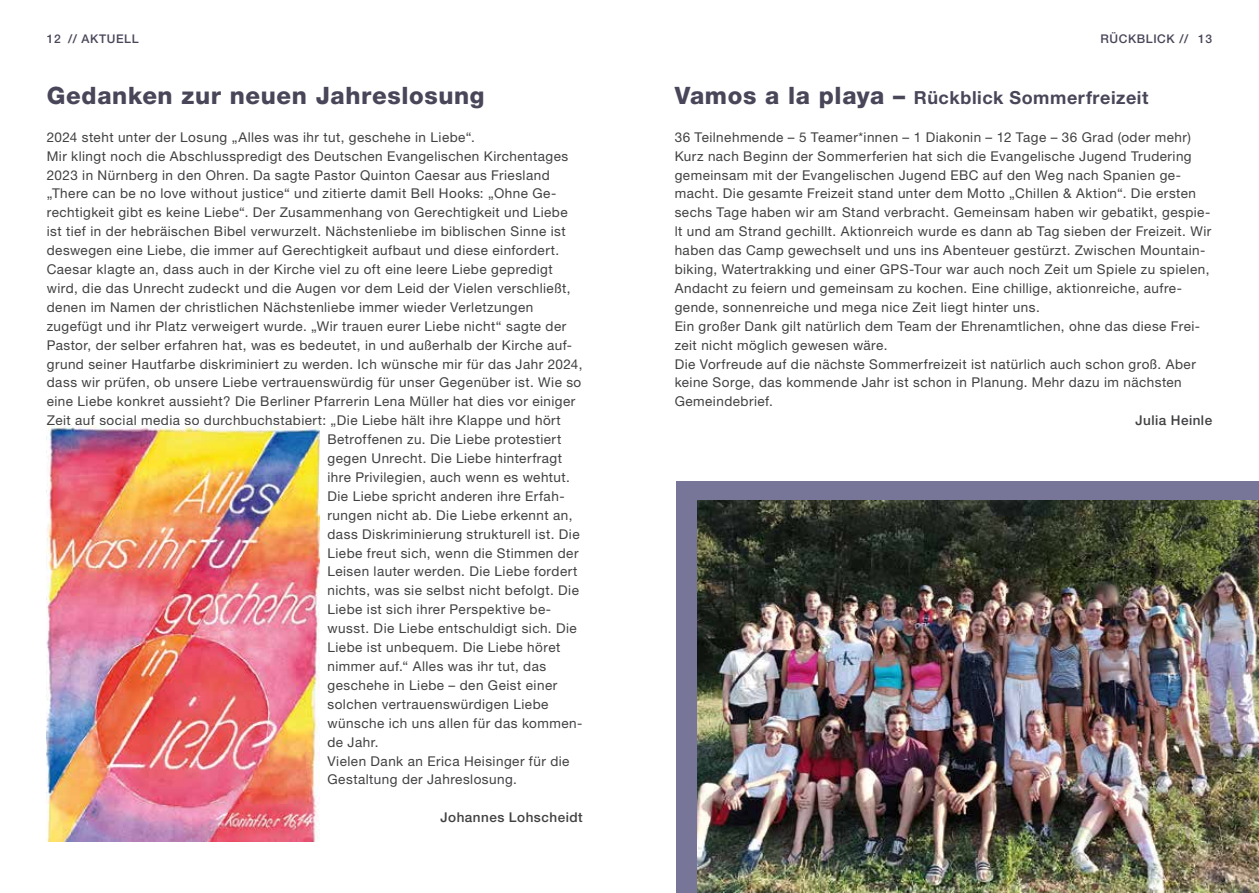
<style>
.page{position:relative;width:1259px;height:893px;background:#fff}
.page>*{position:absolute;margin:0;border:0;box-sizing:border-box;transform-origin:0 0}
.t1{font:800 24px "Helvetica Neue LT Std";letter-spacing:.025em;color:#494659}
.t2{font:700 18px "Helvetica Neue LT Std";letter-spacing:.03em;color:#494659}
.t3{font:13.5px/18.9px "Helvetica Neue LT Std";letter-spacing:.035em;color:#414042}
.t4{font:500 13.5px "Helvetica Neue LT Std";letter-spacing:.035em;color:#414042}
.t5{font:500 12px "Helvetica Neue LT Std";letter-spacing:.05em;color:#494659}
.s1{font-weight:800;font-size:24px}
</style>
<div class="page">
<div style="left:676px;top:482px;width:583px;height:411px;background:#777699"></div>
<img style="left:697px;top:501px;width:562px;height:392px">
<img style="left:47px;top:425px;width:272px;height:416px">
<p class="t5" style="left:47px;top:31px;width:93px">12 // AKTUELL</p>
<p class="t5" style="left:1100px;top:31px;width:113px">RÜCKBLICK // 13</p>
<h1 class="t1" style="left:47px;top:81px;width:439px">Gedanken zur neuen Jahreslosung</h1>
<p class="t3" style="left:47px;top:127px;width:430px">2024 steht unter der Losung „Alles was ihr tut, geschehe in Liebe“.</p>
<p class="t3" style="left:47px;top:146px;width:523px">Mir klingt noch die Abschlusspredigt des Deutschen Evangelischen Kirchentages</p>
<p class="t3" style="left:47px;top:165px;width:504px">2023 in Nürnberg in den Ohren. Da sagte Pastor Quinton Caesar aus Friesland</p>
<p class="t3" style="left:47px;top:184px;width:511px">„There can be no love without justice“ und zitierte damit Bell Hooks: „Ohne Ge-</p>
<p class="t3" style="left:47px;top:203px;width:522px">rechtigkeit gibt es keine Liebe“. Der Zusammenhang von Gerechtigkeit und Liebe</p>
<p class="t3" style="left:47px;top:222px;width:520px">ist tief in der hebräischen Bibel verwurzelt. Nächstenliebe im biblischen Sinne ist</p>
<p class="t3" style="left:47px;top:241px;width:514px">deswegen eine Liebe, die immer auf Gerechtigkeit aufbaut und diese einfordert.</p>
<p class="t3" style="left:47px;top:260px;width:507px">Caesar klagte an, dass auch in der Kirche viel zu oft eine leere Liebe gepredigt</p>
<p class="t3" style="left:47px;top:279px;width:525px">wird, die das Unrecht zudeckt und die Augen vor dem Leid der Vielen verschließt,</p>
<p class="t3" style="left:47px;top:297px;width:488px">denen im Namen der christlichen Nächstenliebe immer wieder Verletzungen</p>
<p class="t3" style="left:47px;top:316px;width:521px">zugefügt und ihr Platz verweigert wurde. „Wir trauen eurer Liebe nicht“ sagte der</p>
<p class="t3" style="left:47px;top:335px;width:527px">Pastor, der selber erfahren hat, was es bedeutet, in und außerhalb der Kirche auf-</p>
<p class="t3" style="left:47px;top:354px;width:537px">grund seiner Hautfarbe diskriminiert zu werden. Ich wünsche mir für das Jahr 2024,</p>
<p class="t3" style="left:47px;top:373px;width:536px">dass wir prüfen, ob unsere Liebe vertrauenswürdig für unser Gegenüber ist. Wie so</p>
<p class="t3" style="left:47px;top:392px;width:530px">eine Liebe konkret aussieht? Die Berliner Pfarrerin Lena Müller hat dies vor einiger</p>
<p class="t3" style="left:47px;top:411px;width:515px">Zeit auf social media so durchbuchstabiert: „Die Liebe hält ihre Klappe und hört</p>
<p class="t3" style="left:327px;top:430px;width:235px">Betroffenen zu. Die Liebe protestiert</p>
<p class="t3" style="left:327px;top:449px;width:236px">gegen Unrecht. Die Liebe hinterfragt</p>
<p class="t3" style="left:327px;top:468px;width:244px">ihre Privilegien, auch wenn es wehtut.</p>
<p class="t3" style="left:327px;top:486px;width:239px">Die Liebe spricht anderen ihre Erfah-</p>
<p class="t3" style="left:327px;top:505px;width:246px">rungen nicht ab. Die Liebe erkennt an,</p>
<p class="t3" style="left:327px;top:524px;width:254px">dass Diskriminierung strukturell ist. Die</p>
<p class="t3" style="left:327px;top:543px;width:252px">Liebe freut sich, wenn die Stimmen der</p>
<p class="t3" style="left:327px;top:562px;width:251px">Leisen lauter werden. Die Liebe fordert</p>
<p class="t3" style="left:327px;top:581px;width:253px">nichts, was sie selbst nicht befolgt. Die</p>
<p class="t3" style="left:327px;top:600px;width:225px">Liebe ist sich ihrer Perspektive be-</p>
<p class="t3" style="left:327px;top:619px;width:251px">wusst. Die Liebe entschuldigt sich. Die</p>
<p class="t3" style="left:327px;top:638px;width:234px">Liebe ist unbequem. Die Liebe höret</p>
<p class="t3" style="left:327px;top:657px;width:220px">nimmer auf.“ Alles was ihr tut, das</p>
<p class="t3" style="left:327px;top:675px;width:231px">geschehe in Liebe – den Geist einer</p>
<p class="t3" style="left:327px;top:694px;width:222px">solchen vertrauenswürdigen Liebe</p>
<p class="t3" style="left:327px;top:713px;width:256px">wünsche ich uns allen für das kommen-</p>
<p class="t3" style="left:327px;top:732px;width:53px">de Jahr.</p>
<p class="t3" style="left:327px;top:751px;width:243px">Vielen Dank an Erica Heisinger für die</p>
<p class="t3" style="left:327px;top:770px;width:191px">Gestaltung der Jahreslosung.</p>
<p class="t4" style="left:440px;top:809px;width:144px">Johannes Lohscheidt</p>
<h2 class="t2" style="left:674px;top:86px;width:475px"><span class="s1">Vamos a la playa –</span> Rückblick Sommerfreizeit</h2>
<p class="t3" style="left:674px;top:127px;width:538px">36 Teilnehmende – 5 Teamer*innen – 1 Diakonin – 12 Tage – 36 Grad (oder mehr)<br>Kurz nach Beginn der Sommerferien hat sich die Evangelische Jugend Trudering gemeinsam mit der Evangelischen Jugend EBC auf den Weg nach Spanien ge&shy;macht. Die gesamte Freizeit stand unter dem Motto „Chillen &amp; Aktion“. Die ersten sechs Tage haben wir am Stand verbracht. Gemeinsam haben wir gebatikt, gespie&shy;lt und am Strand gechillt. Aktionreich wurde es dann ab Tag sieben der Freizeit. Wir haben das Camp gewechselt und uns ins Abenteuer gestürzt. Zwischen Mountain&shy;biking, Watertrakking und einer GPS-Tour war auch noch Zeit um Spiele zu spielen, Andacht zu feiern und gemeinsam zu kochen. Eine chillige, aktionreiche, aufre&shy;gende, sonnenreiche und mega nice Zeit liegt hinter uns.<br>Ein großer Dank gilt natürlich dem Team der Ehrenamtlichen, ohne das diese Frei&shy;zeit nicht möglich gewesen wäre.<br>Die Vorfreude auf die nächste Sommerfreizeit ist natürlich auch schon groß. Aber keine Sorge, das kommende Jahr ist schon in Planung. Mehr dazu im nächsten Gemeindebrief.</p>
<p class="t4" style="left:1135px;top:412px;width:78px">Julia Heinle</p>
</div>
